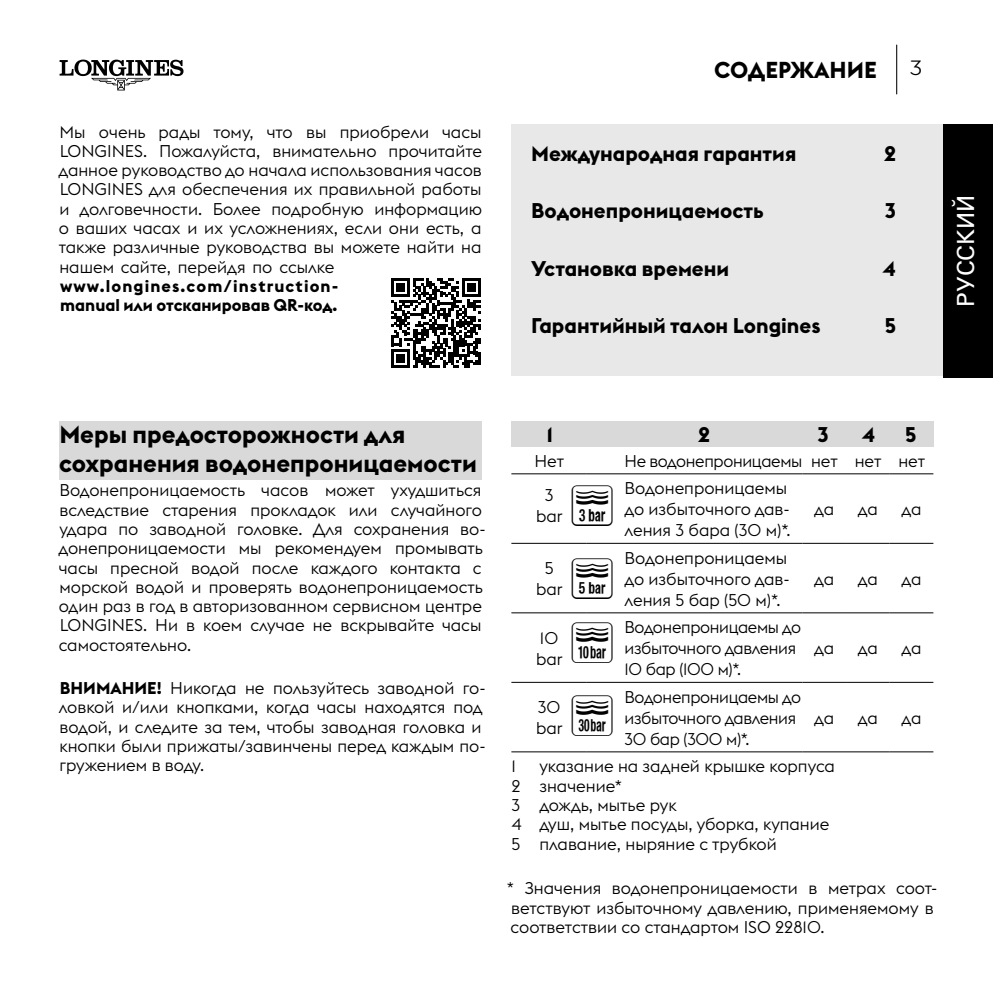
<style>
.page{position:relative;width:993px;height:993px;background:#fff}
.page>*{position:absolute;margin:0;border:0;box-sizing:border-box;transform-origin:0 0}
.t1{font:49px/72.8px "Longines pictos";color:#000}
.t2{font:700 24.5px/29.4px "Euclid Flex";color:#000}
.t3{font:23.8px "Univers LTCYR 55 Roman";color:#fff}
.t4{font:700 22.75px "Euclid Flex";color:#000}
.t5{font:700 21px "Euclid Flex";color:#000}
.t6{font:300 20.3px "Longines Sans Text";color:#000}
.t7{font:300 16.8px/19.2px "Euclid Flex";color:#000}
.t8{font:300 16.8px/21px "Euclid Flex";letter-spacing:-.02em;color:#000}
.t9{font:700 16.8px/19.2px "Euclid Flex";letter-spacing:.03em;color:#000}
.s1{font-weight:700}
</style>
<div class="page">
<svg style="left:60px;top:60px;width:123px;height:30px"></svg>
<hr style="left:895px;top:45px;width:2px;height:49px;background:#000">
<div style="left:511px;top:124px;width:436px;height:252px;background:#e8e8e8"></div>
<div style="left:60px;top:421px;width:421px;height:58px;background:#d9d9da"></div>
<div style="left:943px;top:124px;width:49px;height:253px;background:#000"></div>
<div style="left:511px;top:421px;width:422px;height:26px;background:#d9d9da"></div>
<hr style="left:511px;top:473px;width:75px;height:1px;background:#000">
<hr style="left:586px;top:473px;width:216px;height:1px;background:#000">
<hr style="left:802px;top:473px;width:43px;height:1px;background:#000">
<hr style="left:845px;top:473px;width:44px;height:1px;background:#000">
<hr style="left:889px;top:473px;width:44px;height:1px;background:#000">
<hr style="left:511px;top:542px;width:75px;height:1px;background:#000">
<hr style="left:586px;top:542px;width:216px;height:1px;background:#000">
<hr style="left:802px;top:542px;width:43px;height:1px;background:#000">
<hr style="left:845px;top:542px;width:44px;height:1px;background:#000">
<hr style="left:889px;top:542px;width:44px;height:1px;background:#000">
<hr style="left:511px;top:612px;width:75px;height:1px;background:#000">
<hr style="left:586px;top:612px;width:216px;height:1px;background:#000">
<hr style="left:802px;top:612px;width:43px;height:1px;background:#000">
<hr style="left:845px;top:612px;width:44px;height:1px;background:#000">
<hr style="left:889px;top:612px;width:44px;height:1px;background:#000">
<hr style="left:511px;top:681px;width:75px;height:1px;background:#000">
<hr style="left:586px;top:681px;width:216px;height:1px;background:#000">
<hr style="left:802px;top:681px;width:43px;height:1px;background:#000">
<hr style="left:845px;top:681px;width:44px;height:1px;background:#000">
<hr style="left:889px;top:681px;width:44px;height:1px;background:#000">
<hr style="left:511px;top:751px;width:75px;height:1px;background:#000">
<hr style="left:586px;top:751px;width:216px;height:1px;background:#000">
<hr style="left:802px;top:751px;width:43px;height:1px;background:#000">
<hr style="left:845px;top:751px;width:44px;height:1px;background:#000">
<hr style="left:889px;top:751px;width:44px;height:1px;background:#000">
<svg style="left:391px;top:278px;width:89px;height:90px"></svg>
<p class="t7" style="left:58px;top:122px;width:425px;text-align:justify">Мы очень рады тому, что вы приобрели часы LONGINES. Пожалуйста, внимательно прочитайте данное руководство до начала использования часов LONGINES для обеспечения их правильной работы и долговечности. Более подробную информацию о ваших часах и их усложнениях, если они есть, а также различные руководства вы можете найти на нашем сайте, перейдя по ссылке</p>
<p class="t9" style="left:60px;top:276px;width:280px">www.longines.com/instruction&shy;manual или отсканировав QR-код.</p>
<h3 class="t4" style="left:714px;top:57px;width:164px">СОДЕРЖАНИЕ</h3>
<p class="t6" style="left:909px;top:51px;width:14px">3</p>
<p class="t5" style="left:531px;top:141px;width:266px">Международная гарантия</p>
<p class="t5" style="left:883px;top:141px;width:14px">2</p>
<p class="t5" style="left:531px;top:199px;width:234px">Водонепроницаемость</p>
<p class="t5" style="left:884px;top:199px;width:13px">3</p>
<p class="t5" style="left:531px;top:256px;width:199px">Установка времени</p>
<p class="t5" style="left:882px;top:256px;width:15px">4</p>
<p class="t5" style="left:531px;top:314px;width:291px">Гарантийный талон Longines</p>
<p class="t5" style="left:884px;top:314px;width:13px">5</p>
<h3 class="t3" style="left:948px;top:306px;width:113px;rotate:-90deg">РУССКИЙ</h3>
<h2 class="t2" style="left:59px;top:419px;width:419px">Меры предосторожности для сохранения водонепроницаемости</h2>
<p class="t7" style="left:58px;top:481px;width:428px">Водонепроницаемость часов может ухудшиться вследствие старения прокладок или случайного удара по заводной головке. Для сохранения во&shy;донепроницаемости мы рекомендуем промывать часы пресной водой после каждого контакта с морской водой и проверять водонепроницаемость один раз в год в авторизованном сервисном центре LONGINES. Ни в коем случае не вскрывайте часы самостоятельно.</p>
<p class="t7" style="left:59px;top:678px;width:428px"><span class="s1">ВНИМАНИЕ!</span> Никогда не пользуйтесь заводной го&shy;ловкой и/или кнопками, когда часы находятся под водой, и следите за тем, чтобы заводная головка и кнопки были прижаты/завинчены перед каждым по&shy;гружением в воду.</p>
<p class="t5" style="left:546px;top:422px;width:8px">1</p>
<p class="t5" style="left:697px;top:422px;width:14px">2</p>
<p class="t5" style="left:817px;top:422px;width:13px">3</p>
<p class="t5" style="left:861px;top:422px;width:15px">4</p>
<p class="t5" style="left:904px;top:422px;width:13px">5</p>
<p class="t7" style="left:534px;top:451px;width:31px">Нет</p>
<p class="t8" style="left:624px;top:450px;width:302px">Не водонепроницаемы нет нет нет</p>
<p class="t7" style="left:536px;top:485px;width:28px;line-height:21px;text-align:center">3 bar</p>
<p class="t7" style="left:624px;top:478px;width:167px;line-height:21px">Водонепроницаемы до избыточного дав&shy;ления 3 бара (30 м)*.</p>
<h1 class="t1" style="left:571px;top:472px;width:42px">3<br>5</h1>
<h1 class="t1" style="left:571px;top:610px;width:42px">+ *</h1>
<p class="t7" style="left:814px;top:499px;width:21px">да</p>
<p class="t7" style="left:857px;top:499px;width:21px">да</p>
<p class="t7" style="left:901px;top:499px;width:21px">да</p>
<p class="t7" style="left:536px;top:558px;width:28px;line-height:21px;text-align:center">5 bar</p>
<p class="t7" style="left:624px;top:547px;width:167px;line-height:21px">Водонепроницаемы до избыточного дав&shy;ления 5 бар (50 м)*.</p>
<p class="t7" style="left:814px;top:569px;width:21px">да</p>
<p class="t7" style="left:857px;top:569px;width:21px">да</p>
<p class="t7" style="left:901px;top:569px;width:21px">да</p>
<p class="t7" style="left:536px;top:627px;width:28px;line-height:21px">10 bar</p>
<p class="t8" style="left:624px;top:617px;width:178px">Водонепроницаемы до избыточного давления<br>10 бар (100 м)*.</p>
<p class="t7" style="left:814px;top:638px;width:21px">да</p>
<p class="t7" style="left:857px;top:638px;width:21px">да</p>
<p class="t7" style="left:901px;top:638px;width:21px">да</p>
<p class="t7" style="left:536px;top:696px;width:28px;line-height:21px">30 bar</p>
<p class="t8" style="left:624px;top:686px;width:178px">Водонепроницаемы до избыточного давления<br>30 бар (300 м)*.</p>
<p class="t7" style="left:814px;top:708px;width:21px">да</p>
<p class="t7" style="left:857px;top:708px;width:21px">да</p>
<p class="t7" style="left:901px;top:708px;width:21px">да</p>
<p class="t7" style="left:511px;top:756px;width:6px">1</p>
<p class="t7" style="left:511px;top:756px;width:325px;text-indent:28px">указание на задней крышке корпуса<br>2 значение*<br>3 дождь, мытье рук<br>4 душ, мытье посуды, уборка, купание<br>5 плавание, ныряние с трубкой</p>
<p class="t7" style="left:506px;top:878px;width:432px">* Значения водонепроницаемости в метрах соот&shy;ветствуют избыточному давлению, применяемому в соответствии со стандартом ISO 22810.</p>
</div>
